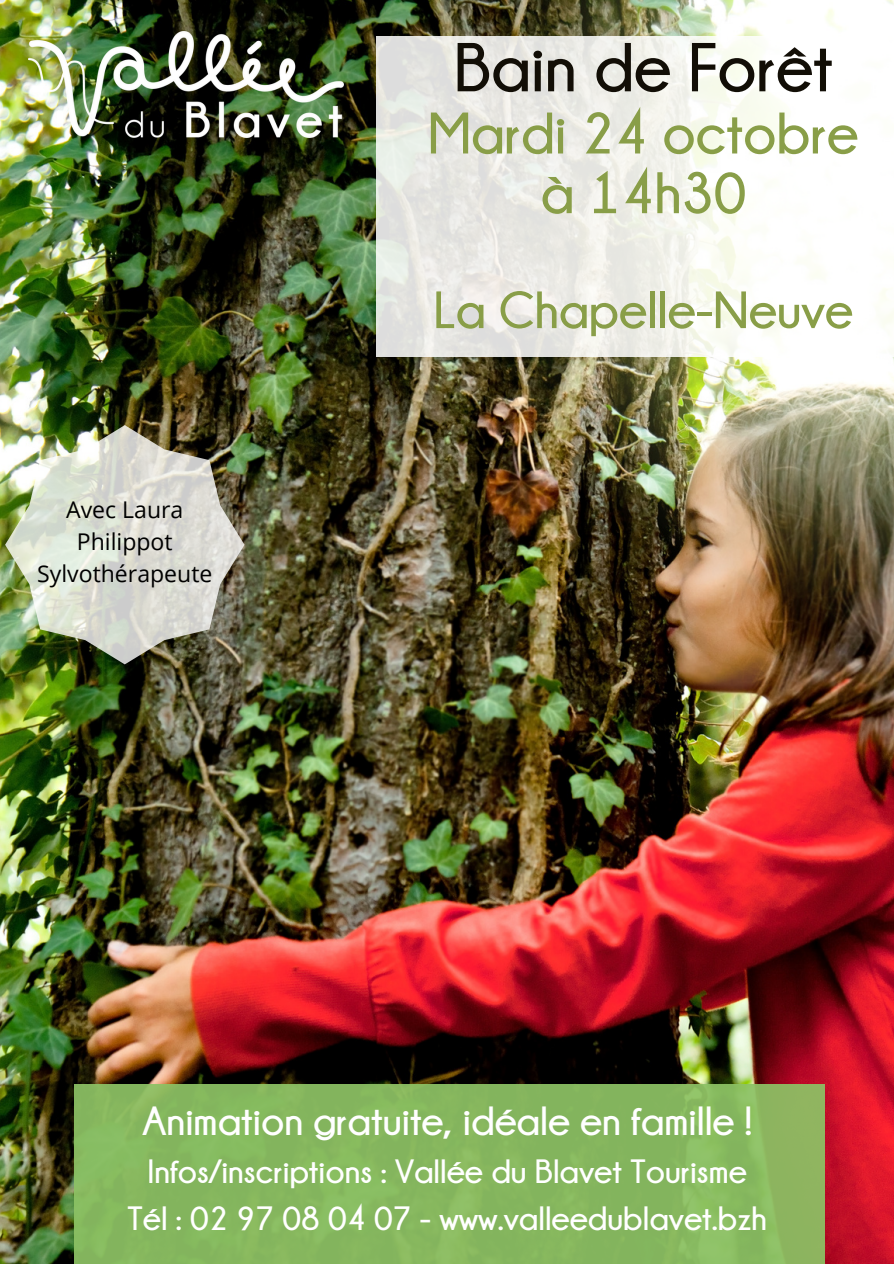
<style>
.page{position:relative;width:894px;height:1264px;background:#fff}
.page>*{position:absolute;margin:0;border:0;box-sizing:border-box;transform-origin:0 0}
.t1{font:700 68.7px "Champagne Limousines";color:#120e06}
.t2{font:700 58.2px "Champagne Limousines";color:#899e48}
.t3{font:700 52.2px "Champagne Limousines";color:#899e48}
.t4{font:700 40.65px "Champagne Limousines";color:#fff}
.t5{font:700 33.6px "Champagne Limousines";color:#fff}
.t6{font:23.1px/32px "Open Sans";color:#000;text-align:center}
</style>
<div class="page">
<img style="left:0;top:0;width:893px;height:1263px">
<div style="left:376px;top:36px;width:517px;height:320px;background:linear-gradient(to right,#e1e1dc,#fff)"></div>
<div style="left:74px;top:1084px;width:750px;height:179px;background:#85b65e"></div>
<img style="left:5px;top:425px;width:239px;height:239px">
<img style="left:29px;top:32px;width:314px;height:105px">
<p class="t1" style="left:453px;top:30px;width:380px">Bain de Forêt</p>
<p class="t2" style="left:428px;top:101px;width:431px">Mardi 24 octobre</p>
<p class="t2" style="left:540px;top:161px;width:207px">à 14h30</p>
<p class="t6" style="left:66px;top:493px;width:119px">Avec Laura<br>Philippot</p>
<p class="t6" style="left:37px;top:557px;width:177px">Sylvothérapeute</p>
<p class="t3" style="left:433px;top:281px;width:421px">La Chapelle-Neuve</p>
<p class="t4" style="left:142px;top:1098px;width:611px">Animation gratuite, idéale en famille !</p>
<p class="t5" style="left:147px;top:1153px;width:601px">Infos/inscriptions : Vallée du Blavet Tourisme</p>
<p class="t5" style="left:127px;top:1199px;width:640px">Tél : 02 97 08 04 07 - www.valleedublavet.bzh</p>
</div>
